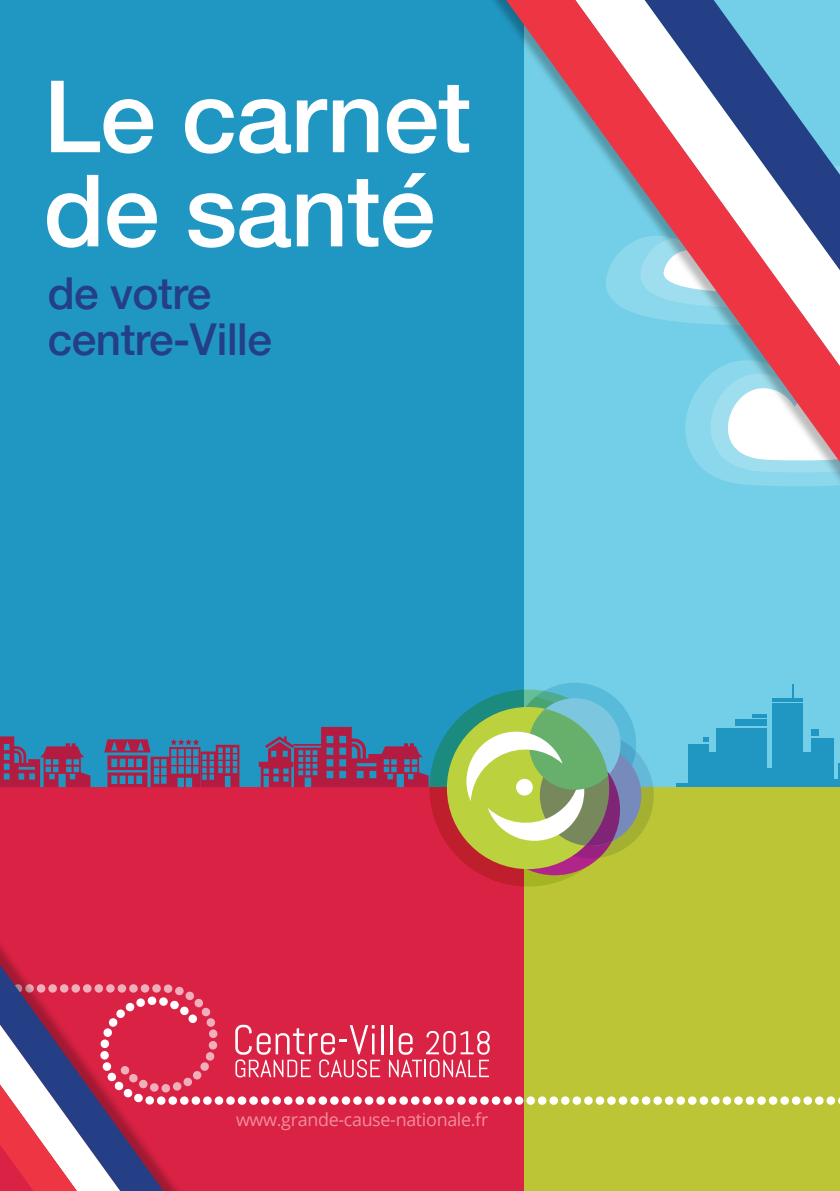
<style>
.page{position:relative;width:840px;height:1191px;background:#fff}
.page>*{position:absolute;margin:0;border:0;box-sizing:border-box;transform-origin:0 0}
.t1{font:500 100px/94px "Helvetica Neue";letter-spacing:-.01em;color:#fff}
.t2{font:500 44px/46px "Helvetica Neue";letter-spacing:-.01em;color:#243f85}
.t3{font:17.8px "Open Sans";letter-spacing:-.02em;color:#f48d9f}
</style>
<div class="page">
<div style="left:0;top:0;width:527px;height:787px;background:#2097c2"></div>
<div style="left:0;top:787px;width:524px;height:404px;background:#d92244"></div>
<svg style="left:104px;top:739px;width:135px;height:48px"></svg>
<svg style="left:0;top:736px;width:90px;height:51px"></svg>
<svg style="left:258px;top:727px;width:170px;height:60px"></svg>
<div style="left:524px;top:0;width:315px;height:787px;background:#73cfe7"></div>
<svg style="left:792px;top:685px;width:1px;height:13px"></svg>
<div style="left:821px;top:779px;width:18px;height:8px;background:#2097c2"></div>
<hr style="left:676px;top:783px;width:163px;height:4px;background:#2097c2">
<div style="left:716px;top:728px;width:50px;height:58px;background:#2097c2"></div>
<div style="left:687px;top:744px;width:21px;height:42px;background:#2097c2"></div>
<div style="left:749px;top:768px;width:24px;height:18px;background:#2097c2"></div>
<div style="left:789px;top:752px;width:24px;height:32px;background:#2097c2"></div>
<div style="left:771px;top:703px;width:31px;height:84px;background:#2097c2"></div>
<div style="left:810px;top:738px;width:23px;height:49px;background:#2097c2"></div>
<hr style="left:837px;top:763px;width:2px;height:20px;background:#2097c2">
<div style="left:698px;top:752px;width:28px;height:36px;background:#2097c2"></div>
<svg style="left:703px;top:737px;width:5px;height:5px"></svg>
<hr style="left:752px;top:714px;width:14px;height:3px;background:#2097c2">
<hr style="left:771px;top:698px;width:31px;height:4px;background:#2097c2">
<div style="left:735px;top:719px;width:31px;height:7px;background:#2097c2"></div>
<div style="left:811px;top:729px;width:7px;height:7px;background:#2097c2"></div>
<div style="left:524px;top:787px;width:315px;height:404px;background:#bcc536"></div>
<svg style="left:238px;top:1025px;width:601px;height:80px"></svg>
<hr style="left:381px;top:1025px;width:2px;height:29px;background:#fff">
<hr style="left:390px;top:1025px;width:2px;height:29px;background:#fff">
<svg style="left:238px;top:1024px;width:142px;height:53px"></svg>
<svg style="left:388px;top:1031px;width:101px;height:46px"></svg>
<svg style="left:429px;top:689px;width:197px;height:197px;fill:#bf1e2c"></svg>
<div style="left:489px;top:744px;width:130px;height:131px;background:#b1248a;border-radius:50%"></div>
<div style="left:446px;top:707px;width:163px;height:162px;background:#bbd13d;border-radius:50%"></div>
<svg style="left:466px;top:683px;width:187px;height:175px"></svg>
<svg style="left:493px;top:0;width:346px;height:486px"></svg>
<svg style="left:189px;top:991px;width:29px;height:114px"></svg>
<svg style="left:161px;top:984px;width:28px;height:207px"></svg>
<svg style="left:0;top:944px;width:161px;height:247px"></svg>
<h1 class="t1" style="left:44px;top:61px;width:429px">Le carnet de santé</h1>
<h2 class="t2" style="left:48px;top:267px;width:225px">de votre centre-Ville</h2>
<p class="t3" style="left:236px;top:1107px;width:254px">www.grande-cause-nationale.fr</p>
</div>
